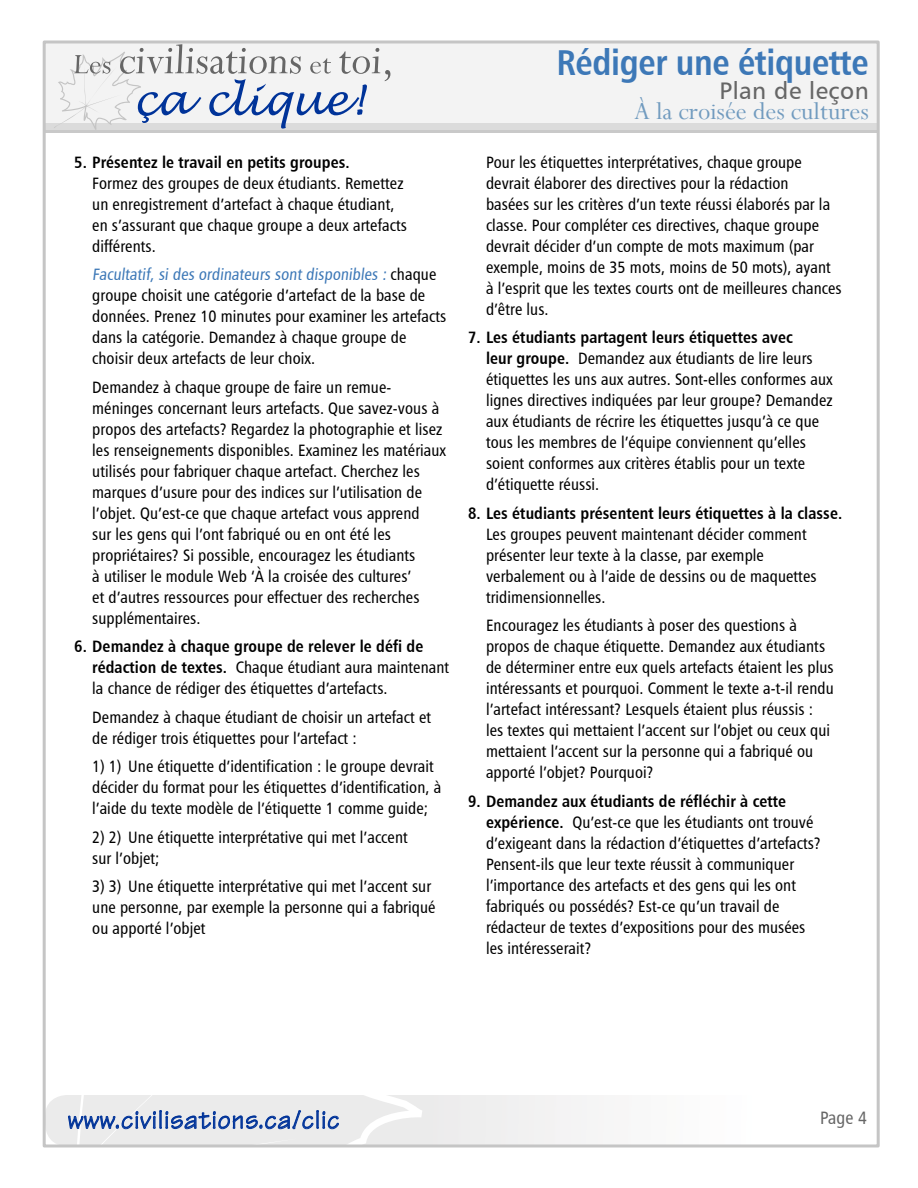
<style>
.page{position:relative;width:918px;height:1188px;background:#fff}
.page>*{position:absolute;margin:0;border:0;box-sizing:border-box;transform-origin:0 0}
.t1{font:36px "Humanist 777 BT Bold Condensed B";letter-spacing:-.01em;color:#3d78b7}
.t2{font:27px "Technical Plain";letter-spacing:.03em;color:#039}
.t3{font:27px "Perpetua";color:#719bbf}
.t4{font:24px "Humanist 777 BT Roman B";letter-spacing:.02em;color:#666}
.t5{font:18px "Humanist 777 BT Roman Condensed B";color:#666}
.Bullets_NumberedList{font:16.5px/21px "Humanist 777 BT Roman Condensed B";letter-spacing:.005em;color:#000}
.s1{font-family:"Humanist 777 BT Bold Condensed B"}
.s2{color:#3d78b7}
</style>
<div class="page">
<div style="left:44px;top:52px;width:834px;height:81px;background:#c9c9c9"></div>
<svg style="left:47px;top:122px;width:829px;height:8px;background:#ddd"></svg>
<div style="left:44px;top:43px;width:834px;height:79px;background:#f3f3f3"></div>
<svg style="left:45px;top:1095px;width:834px;height:51px"></svg>
<svg style="left:54px;top:44px;width:337px;height:86px"></svg>
<p class="Bullets_NumberedList" style="left:92px;top:151px;width:316px;text-indent:-18px"><span class="s1">5. Présentez le travail en petits groupes.<br></span>Formez des groupes de deux étudiants. Remettez un enregistrement d’artefact à chaque étudiant, en s’assurant que chaque groupe a deux artefacts différents.</p>
<p class="Bullets_NumberedList" style="left:92px;top:264px;width:356px"><span class="s2">Facultatif, si des ordinateurs sont disponibles :</span> chaque groupe choisit une catégorie d’artefact de la base de données. Prenez 10 minutes pour examiner les artefacts dans la catégorie. Demandez à chaque groupe de choisir deux artefacts de leur choix.</p>
<p class="Bullets_NumberedList" style="left:92px;top:376px;width:356px">Demandez à chaque groupe de faire un remue&shy;méninges concernant leurs artefacts. Que savez-vous à propos des artefacts? Regardez la photographie et lisez les renseignements disponibles. Examinez les matériaux utilisés pour fabriquer chaque artefact. Cherchez les marques d’usure pour des indices sur l’utilisation de l’objet. Qu’est-ce que chaque artefact vous apprend<br>sur les gens qui l’ont fabriqué ou en ont été les propriétaires? Si possible, encouragez les étudiants<br>à utiliser le module Web ‘À la croisée des cultures’<br>et d’autres ressources pour effectuer des recherches supplémentaires.</p>
<p class="Bullets_NumberedList" style="left:92px;top:636px;width:358px;text-indent:-18px"><span class="s1">6. Demandez à chaque groupe de relever le défi de rédaction de textes.</span> Chaque étudiant aura maintenant la chance de rédiger des étiquettes d’artefacts.</p>
<p class="Bullets_NumberedList" style="left:92px;top:706px;width:341px">Demandez à chaque étudiant de choisir un artefact et de rédiger trois étiquettes pour l’artefact :</p>
<p class="Bullets_NumberedList" style="left:92px;top:756px;width:351px">1) 1) Une étiquette d’identification : le groupe devrait décider du format pour les étiquettes d’identification, à l’aide du texte modèle de l’étiquette 1 comme guide;</p>
<p class="Bullets_NumberedList" style="left:92px;top:826px;width:317px">2) 2) Une étiquette interprétative qui met l’accent sur l’objet;</p>
<p class="Bullets_NumberedList" style="left:92px;top:876px;width:345px">3) 3) Une étiquette interprétative qui met l’accent sur une personne, par exemple la personne qui a fabriqué ou apporté l’objet</p>
<h1 class="t1" style="left:556px;top:40px;width:314px">Rédiger une étiquette</h1>
<h3 class="t4" style="left:719px;top:75px;width:151px">Plan de leçon</h3>
<h2 class="t3" style="left:634px;top:94px;width:236px">À la croisée des cultures</h2>
<p class="Bullets_NumberedList" style="left:486px;top:151px;width:357px">Pour les étiquettes interprétatives, chaque groupe devrait élaborer des directives pour la rédaction<br>basées sur les critères d’un texte réussi élaborés par la classe. Pour compléter ces directives, chaque groupe devrait décider d’un compte de mots maximum (par exemple, moins de 35 mots, moins de 50 mots), ayant à l’esprit que les textes courts ont de meilleures chances d’être lus.</p>
<p class="Bullets_NumberedList" style="left:486px;top:327px;width:348px;text-indent:-18px"><span class="s1">7. Les étudiants partagent leurs étiquettes avec<br>leur groupe.</span> Demandez aux étudiants de lire leurs étiquettes les uns aux autres. Sont-elles conformes aux lignes directives indiquées par leur groupe? Demandez aux étudiants de récrire les étiquettes jusqu’à ce que tous les membres de l’équipe conviennent qu’elles soient conformes aux critères établis pour un texte d’étiquette réussi.</p>
<p class="Bullets_NumberedList" style="left:486px;top:502px;width:358px;text-indent:-18px"><span class="s1">8. Les étudiants présentent leurs étiquettes à la classe.<br></span>Les groupes peuvent maintenant décider comment présenter leur texte à la classe, par exemple verbalement ou à l’aide de dessins ou de maquettes tridimensionnelles.</p>
<p class="Bullets_NumberedList" style="left:486px;top:615px;width:349px">Encouragez les étudiants à poser des questions à propos de chaque étiquette. Demandez aux étudiants de déterminer entre eux quels artefacts étaient les plus intéressants et pourquoi. Comment le texte a-t-il rendu l’artefact intéressant? Lesquels étaient plus réussis : les textes qui mettaient l’accent sur l’objet ou ceux qui mettaient l’accent sur la personne qui a fabriqué ou apporté l’objet? Pourquoi?</p>
<p class="Bullets_NumberedList" style="left:486px;top:790px;width:336px;text-indent:-18px"><span class="s1">9. Demandez aux étudiants de réfléchir à cette expérience.</span> Qu’est-ce que les étudiants ont trouvé d’exigeant dans la rédaction d’étiquettes d’artefacts?<br>Pensent-ils que leur texte réussit à communiquer l’importance des artefacts et des gens qui les ont fabriqués ou possédés? Est-ce qu’un travail de rédacteur de textes d’expositions pour des musées les intéresserait?</p>
<h2 class="t2" style="left:68px;top:1103px;width:273px">www.civilisations.ca/clic</h2>
<p class="t5" style="left:820px;top:1107px;width:48px">Page 4</p>
</div>
